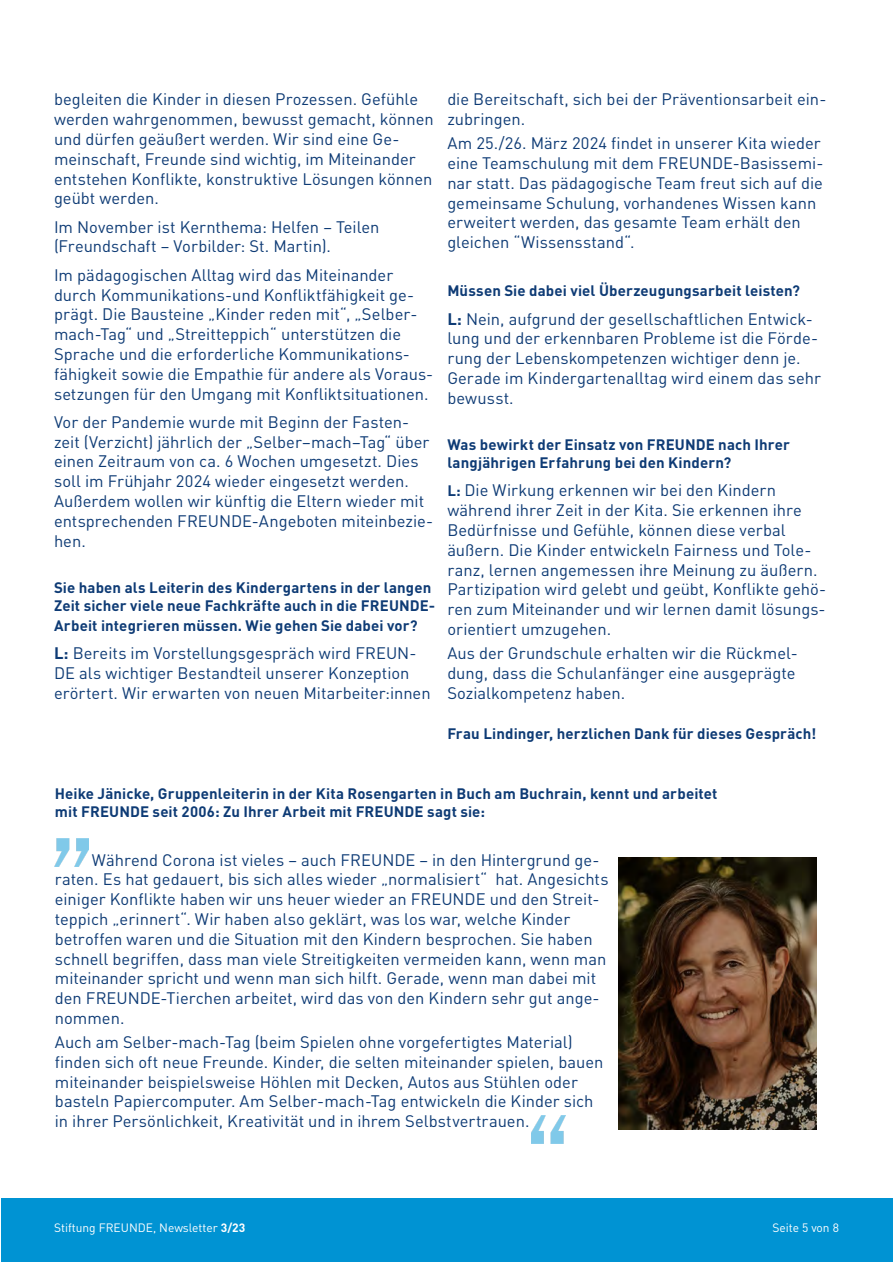
<style>
.page{position:relative;width:893px;height:1263px;background:#fff}
.page>*{position:absolute;margin:0;border:0;box-sizing:border-box;transform-origin:0 0}
.t1{font:16.5px/19.8px "DIN Pro";color:#0e3b75}
.t2{font:700 15px/18px "DIN Pro";letter-spacing:.005em;color:#0e3b75}
.t3{font:12px "DIN Pro";color:#fff}
.s1{font-weight:700}
.s2{font-weight:700;font-size:15px}
</style>
<div class="page">
<div style="left:1px;top:1198px;width:891px;height:64px;background:#0093d3"></div>
<img style="left:619px;top:858px;width:197px;height:272px">
<img style="left:54px;top:839px;width:34px;height:28px">
<img style="left:531px;top:1116px;width:35px;height:28px">
<p class="t1" style="left:54px;top:88px;width:381px">begleiten die Kinder in diesen Prozessen. Gefühle werden wahrgenommen, bewusst gemacht, können und dürfen geäußert werden. Wir sind eine Ge&shy;meinschaft, Freunde sind wichtig, im Miteinander entstehen Konflikte, konstruktive Lösungen können geübt werden.</p>
<p class="t1" style="left:54px;top:215px;width:327px">Im November ist Kernthema: Helfen – Teilen (Freundschaft – Vorbilder: St. Martin).</p>
<p class="t1" style="left:54px;top:263px;width:381px">Im pädagogischen Alltag wird das Miteinander durch Kommunikations-und Konfliktfähigkeit ge&shy;prägt. Die Bausteine „Kinder reden mit“, „Selber&shy;mach-Tag“ und „Streitteppich“ unterstützen die Sprache und die erforderliche Kommunikations&shy;fähigkeit sowie die Empathie für andere als Voraus&shy;setzungen für den Umgang mit Konfliktsituationen.</p>
<p class="t1" style="left:54px;top:410px;width:381px">Vor der Pandemie wurde mit Beginn der Fasten&shy;zeit (Verzicht) jährlich der „Selber–mach–Tag“ über einen Zeitraum von ca. 6 Wochen umgesetzt. Dies soll im Frühjahr 2024 wieder eingesetzt werden.<br>Außerdem wollen wir künftig die Eltern wieder mit entsprechenden FREUNDE-Angeboten miteinbezie&shy;hen.</p>
<p class="t2" style="left:54px;top:577px;width:383px">Sie haben als Leiterin des Kindergartens in der langen<br>Zeit sicher viele neue Fachkräfte auch in die FREUNDE-</p>
<p class="t2" style="left:54px;top:614px;width:365px">Arbeit integrieren müssen. Wie gehen Sie dabei vor?</p>
<p class="t1" style="left:54px;top:642px;width:378px"><span class="s1">L:</span> Bereits im Vorstellungsgespräch wird FREUN-<br>DE als wichtiger Bestandteil unserer Konzeption erörtert. Wir erwarten von neuen Mitarbeiter:innen</p>
<p class="t1" style="left:447px;top:88px;width:381px">die Bereitschaft, sich bei der Präventionsarbeit ein&shy;zubringen.</p>
<p class="t1" style="left:447px;top:132px;width:378px">Am 25./26. März 2024 findet in unserer Kita wieder eine Teamschulung mit dem FREUNDE-Basissemi&shy;nar statt. Das pädagogische Team freut sich auf die gemeinsame Schulung, vorhandenes Wissen kann erweitert werden, das gesamte Team erhält den gleichen “Wissensstand“.</p>
<p class="t2" style="left:447px;top:280px;width:354px">Müssen Sie dabei viel Überzeugungsarbeit leisten?</p>
<p class="t1" style="left:447px;top:307px;width:375px"><span class="s1">L:</span> Nein, aufgrund der gesellschaftlichen Entwick&shy;lung und der erkennbaren Probleme ist die Förde&shy;rung der Lebenskompetenzen wichtiger denn je.<br>Gerade im Kindergartenalltag wird einem das sehr bewusst.</p>
<p class="t2" style="left:447px;top:434px;width:344px">Was bewirkt der Einsatz von FREUNDE nach Ihrer langjährigen Erfahrung bei den Kindern?</p>
<p class="t1" style="left:447px;top:479px;width:380px"><span class="s2">L:</span> Die Wirkung erkennen wir bei den Kindern während ihrer Zeit in der Kita. Sie erkennen ihre Bedürfnisse und Gefühle, können diese verbal äußern. Die Kinder entwickeln Fairness und Tole&shy;ranz, lernen angemessen ihre Meinung zu äußern.<br>Partizipation wird gelebt und geübt, Konflikte gehö&shy;ren zum Miteinander und wir lernen damit lösungs&shy;orientiert umzugehen.</p>
<p class="t1" style="left:447px;top:642px;width:352px">Aus der Grundschule erhalten wir die Rückmel&shy;dung, dass die Schulanfänger eine ausgeprägte<br>Sozialkompetenz haben.</p>
<p class="t2" style="left:447px;top:723px;width:371px">Frau Lindinger, herzlichen Dank für dieses Gespräch!</p>
<p class="t2" style="left:55px;top:783px;width:664px">Heike Jänicke, Gruppenleiterin in der Kita Rosengarten in Buch am Buchrain, kennt und arbeitet mit FREUNDE seit 2006: Zu Ihrer Arbeit mit FREUNDE sagt sie:</p>
<p class="t1" style="left:55px;top:848px;width:555px;text-indent:37px">Während Corona ist vieles – auch FREUNDE – in den Hintergrund ge&shy;raten. Es hat gedauert, bis sich alles wieder „normalisiert“ hat. Angesichts einiger Konflikte haben wir uns heuer wieder an FREUNDE und den Streit&shy;teppich „erinnert“. Wir haben also geklärt, was los war, welche Kinder betroffen waren und die Situation mit den Kindern besprochen. Sie haben schnell begriffen, dass man viele Streitigkeiten vermeiden kann, wenn man miteinander spricht und wenn man sich hilft. Gerade, wenn man dabei mit den FREUNDE-Tierchen arbeitet, wird das von den Kindern sehr gut ange&shy;nommen.</p>
<p class="t1" style="left:55px;top:1030px;width:550px">Auch am Selber-mach-Tag (beim Spielen ohne vorgefertigtes Material) finden sich oft neue Freunde. Kinder, die selten miteinander spielen, bauen miteinander beispielsweise Höhlen mit Decken, Autos aus Stühlen oder basteln Papiercomputer. Am Selber-mach-Tag entwickeln die Kinder sich in ihrer Persönlichkeit, Kreativität und in ihrem Selbstvertrauen.</p>
<p class="t3" style="left:54px;top:1218px;width:193px">Stiftung FREUNDE, Newsletter <span class="s1">3/23</span></p>
<p class="t3" style="left:772px;top:1218px;width:68px">Seite 5 von 8</p>
</div>
